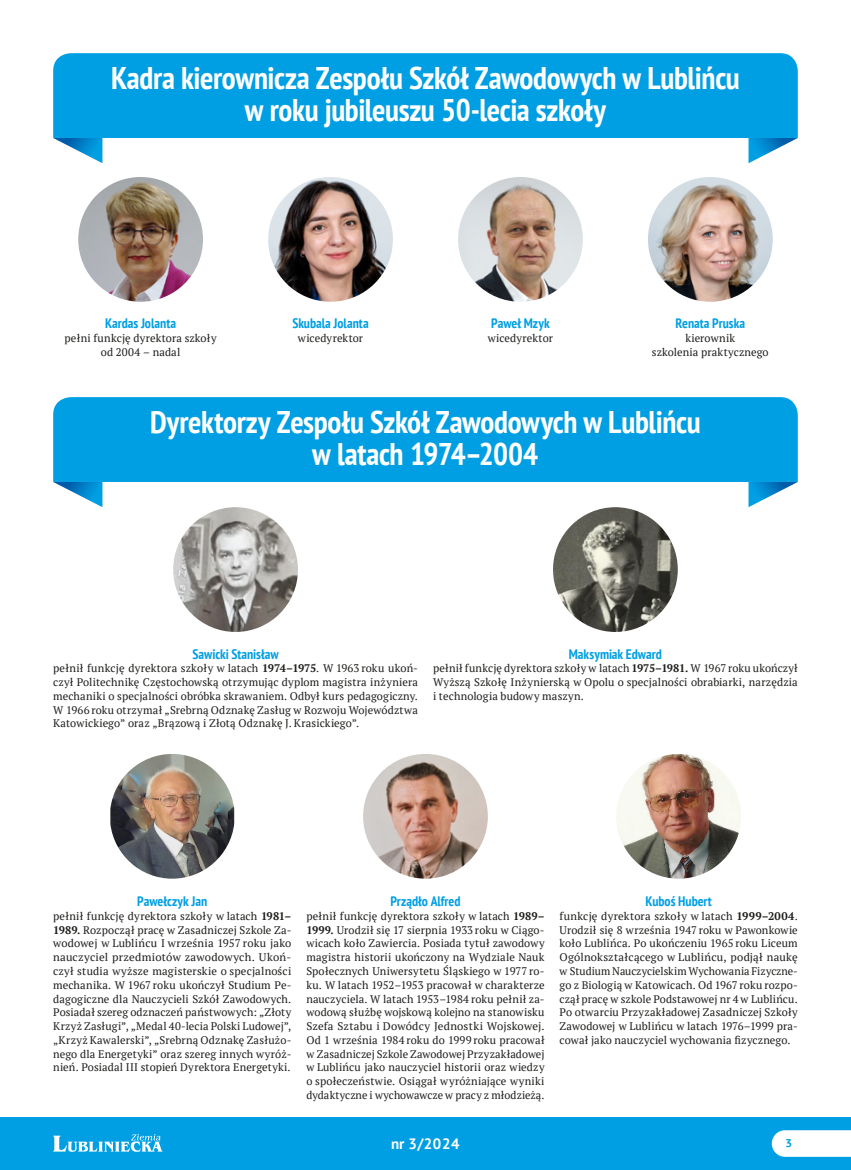
<style>
.page{position:relative;width:851px;height:1170px;background:#fff}
.page>*{position:absolute;margin:0;border:0;box-sizing:border-box;transform-origin:0 0}
._3_tytul{font:700 condensed 31.25px "PT Sans";letter-spacing:-.01em;color:#fff}
.t1{font:700 15px "PT Sans";color:#fff}
._7_srodtytul{font:700 condensed 13.75px "PT Sans";letter-spacing:-.005em;color:#009fe3}
._1_txt{font:700 condensed 13.75px "PT Sans";color:#009fe3}
.t2{font:700 11.25px "PT Sans Caption";color:#009fe3}
._1_txt-2{font:11px/13.8px "PT Serif";letter-spacing:.01em;color:#1d1d1b;text-align:justify}
.s1{font-weight:700}
</style>
<div class="page">
<div style="left:53px;top:397px;width:744px;height:85px;background:#009fe3"></div>
<svg style="left:53px;top:482px;width:49px;height:25px"></svg>
<svg style="left:748px;top:482px;width:49px;height:25px"></svg>
<img style="left:173px;top:507px;width:125px;height:125px;border-radius:62px">
<img style="left:616px;top:753px;width:125px;height:125px;border-radius:62px">
<img style="left:363px;top:753px;width:125px;height:125px;border-radius:62px">
<img style="left:553px;top:507px;width:124px;height:125px;border-radius:62px">
<img style="left:110px;top:754px;width:124px;height:124px">
<div style="left:53px;top:53px;width:744px;height:85px;background:#009fe3"></div>
<svg style="left:53px;top:138px;width:49px;height:25px"></svg>
<svg style="left:748px;top:138px;width:49px;height:25px"></svg>
<img style="left:78px;top:177px;width:125px;height:125px;border-radius:62px">
<img style="left:268px;top:177px;width:125px;height:125px;border-radius:62px">
<img style="left:458px;top:177px;width:124px;height:125px;border-radius:62px">
<img style="left:648px;top:177px;width:124px;height:125px;border-radius:62px">
<div style="left:0;top:1116px;width:850px;height:53px;background:#009fe3"></div>
<svg style="left:771px;top:1130px;width:79px;height:26px;background:#f1f9fd"></svg>
<svg style="left:53px;top:1134px;width:109px;height:17px"></svg>
<p class="_3_tytul" style="left:111px;top:58px;width:630px">Kadra kierownicza Zespołu Szkół Zawodowych w Lublińcu</p>
<p class="_3_tytul" style="left:245px;top:90px;width:362px">w roku jubileuszu 50-lecia szkoły</p>
<p class="_7_srodtytul" style="left:105px;top:314px;width:72px">Kardas Jolanta</p>
<p class="_1_txt-2" style="left:65px;top:331px;width:154px;text-align:center">pełni funkcję dyrektora szkoły od 2004 – nadal</p>
<p class="_7_srodtytul" style="left:292px;top:314px;width:78px">Skubala Jolanta</p>
<p class="_1_txt-2" style="left:298px;top:331px;width:67px">wicedyrektor</p>
<p class="_1_txt" style="left:491px;top:314px;width:60px">Paweł Mzyk</p>
<p class="_1_txt-2" style="left:487px;top:331px;width:67px">wicedyrektor</p>
<p class="_1_txt" style="left:675px;top:314px;width:71px">Renata Pruska</p>
<p class="_1_txt-2" style="left:685px;top:331px;width:51px">kierownik</p>
<p class="_1_txt-2" style="left:652px;top:345px;width:118px">szkolenia praktycznego</p>
<p class="_3_tytul" style="left:150px;top:401px;width:552px">Dyrektorzy Zespołu Szkół Zawodowych w Lublińcu</p>
<p class="_3_tytul" style="left:312px;top:433px;width:228px">w latach 1974–2004</p>
<p class="_7_srodtytul" style="left:192px;top:644px;width:88px">Sawicki Stanisław</p>
<p class="_1_txt-2" style="left:53px;top:661px;width:366px">pełnił funkcję dyrektora szkoły w latach <span class="s1">1974–1975</span>. W 1963 roku ukoń&shy;czył Politechnikę Częstochowską otrzymując dyplom magistra inżyniera mechaniki o specjalności obróbka skrawaniem. Odbył kurs pedagogiczny.<br>W 1966 roku otrzymał „Srebrną Odznakę Zasług w Rozwoju Województwa Katowickiego” oraz „Brązową i Złotą Odznakę J. Krasickiego”.</p>
<p class="_7_srodtytul" style="left:568px;top:644px;width:95px">Maksymiak Edward</p>
<p class="_1_txt-2" style="left:433px;top:661px;width:366px">pełnił funkcję dyrektora szkoły w latach <span class="s1">1975–1981.</span> W 1967 roku ukończył Wyższą Szkołę Inżynierską w Opolu o specjalności obrabiarki, narzędzia i technologia budowy maszyn.</p>
<p class="_7_srodtytul" style="left:137px;top:892px;width:71px">Pawełczyk Jan</p>
<p class="_1_txt-2" style="left:53px;top:909px;width:240px">pełnił funkcję dyrektora szkoły w latach <span class="s1">1981– 1989.</span> Rozpoczął pracę w Zasadniczej Szkole Za&shy;wodowej w Lublińcu I września 1957 roku jako nauczyciel przedmiotów zawodowych. Ukoń&shy;czył studia wyższe magisterskie o specjalności mechanika. W 1967 roku ukończył Studium Pe&shy;dagogiczne dla Nauczycieli Szkół Zawodowych.<br>Posiadał szereg odznaczeń państwowych: „Złoty Krzyż Zasługi”, „Medal 40-lecia Polski Ludowej”, „Krzyż Kawalerski”, „Srebrną Odznakę Zasłużo&shy;nego dla Energetyki” oraz szereg innych wyróż&shy;nień. Posiadal III stopień Dyrektora Energetyki.</p>
<p class="_7_srodtytul" style="left:390px;top:892px;width:71px">Prządło Alfred</p>
<p class="_1_txt-2" style="left:306px;top:909px;width:240px">pełnił funkcję dyrektora szkoły w latach <span class="s1">1989– 1999.</span> Urodził się 17 sierpnia 1933 roku w Ciągo&shy;wicach koło Zawiercia. Posiada tytuł zawodowy magistra historii ukończony na Wydziale Nauk Społecznych Uniwersytetu Śląskiego w 1977 ro&shy;ku. W latach 1952–1953 pracował w charakterze nauczyciela. W latach 1953–1984 roku pełnił za&shy;wodową służbę wojskową kolejno na stanowisku Szefa Sztabu i Dowódcy Jednostki Wojskowej.<br>Od 1 września 1984 roku do 1999 roku pracował w Zasadniczej Szkole Zawodowej Przyzakładowej w Lublińcu jako nauczyciel historii oraz wiedzy o społeczeństwie. Osiągał wyróżniające wyniki dydaktyczne i wychowawcze w pracy z młodzieżą.</p>
<p class="_7_srodtytul" style="left:645px;top:892px;width:68px">Kuboś Hubert</p>
<p class="_1_txt-2" style="left:559px;top:909px;width:240px">funkcję dyrektora szkoły w latach <span class="s1">1999–2004</span>.<br>Urodził się 8 września 1947 roku w Pawonkowie koło Lublińca. Po ukończeniu 1965 roku Liceum Ogólnokształcącego w Lublińcu, podjął naukę w Studium Nauczycielskim Wychowania Fizyczne&shy;go z Biologią w Katowicach. Od 1967 roku rozpo&shy;czął pracę w szkole Podstawowej nr 4 w Lublińcu.<br>Po otwarciu Przyzakładowej Zasadniczej Szkoły Zawodowej w Lublińcu w latach 1976–1999 pra&shy;cował jako nauczyciel wychowania fizycznego.</p>
<h2 class="t1" style="left:391px;top:1133px;width:70px">nr 3/2024</h2>
<p class="t2" style="left:785px;top:1135px;width:9px">3</p>
</div>
